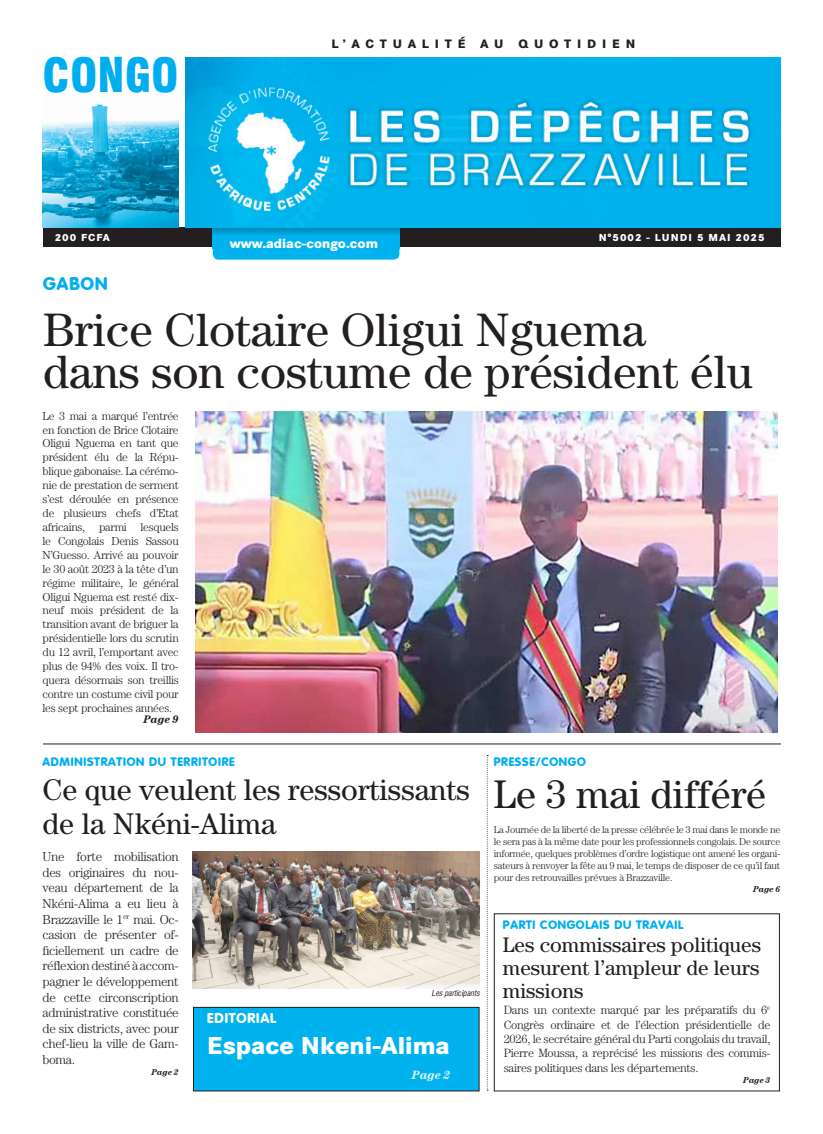
<style>
.page{position:relative;width:823px;height:1134px;background:#fff}
.page>*{position:absolute;margin:0;border:0;box-sizing:border-box;transform-origin:0 0}
.t1{font:47px/42px "Century";color:#231f20}
.t2{font:900 46px "Corporate Condensed";color:#00aeef}
.t3{font:40px "Century";color:#231f20}
.t4{font:30px/34px "Century";color:#231f20}
.t5{font:800 24px "Corporate SBQ";color:#fff}
.t6{font:21px/23px "Century";color:#231f20;text-align:justify}
.t7{font:800 18px "Corporate Rounded";letter-spacing:.06em;color:#00aeef}
.t8{font:800 14px "Corporate Rounded";letter-spacing:.06em;color:#fff}
.t9{font:300 13px/15.6px "Century";letter-spacing:-.025em;color:#231f20;text-align:justify}
.t10{font:800 13px "Corporate SBQ";color:#fff}
.t11{font:300 12px/14.4px "Century";letter-spacing:-.025em;color:#231f20;text-align:justify}
.t12{font:800 12px "Corporate Rounded";letter-spacing:.06em;color:#00aeef}
.t13{font:800 12px "Corporate SBQ";letter-spacing:.485em;color:#231f20}
.t14{font:italic 700 12px "Century";color:#e1f4fc}
.t15{font:300 11.6px/13.9px "Century";letter-spacing:-.025em;color:#231f20;text-align:justify}
.t16{font:italic 700 11px "Century";color:#231f20}
.t17{font:300 10px/12px "Century";letter-spacing:-.025em;color:#231f20;text-align:justify}
.t18{font:800 10px "Corporate SBQ";letter-spacing:.1em;color:#fff}
.t19{font:italic 700 8.5px "Century";color:#231f20}
.t20{font:italic 8px "Corporate Condensed";color:#231f20}
</style>
<div class="page">
<div style="left:43px;top:228px;width:737px;height:19px;background:#231f20"></div>
<svg style="left:213px;top:248px;width:186px;height:12px;background:#08b5ef"></svg>
<div style="left:213px;top:228px;width:186px;height:20px;background:linear-gradient(to bottom,#009bd0,#00baf8)"></div>
<img style="left:185px;top:58px;width:595px;height:170px">
<img style="left:43px;top:104px;width:136px;height:124px">
<hr style="left:43px;top:743px;width:737px;height:1px;background:#231f20">
<svg style="left:486px;top:755px;width:2px;height:336px"></svg>
<div style="left:193px;top:1007px;width:286px;height:84px;background:#00b3ef"></div>
<div style="left:193px;top:1007px;width:286px;height:84px;border:1px solid #231f20"></div>
<img style="left:193px;top:851px;width:286px;height:138px">
<img style="left:195px;top:411px;width:582px;height:322px">
<h2 class="t2" style="left:43px;top:48px;width:137px">CONGO</h2>
<p class="t13" style="left:331px;top:36px;width:305px">L’ACTUALITÉ AU QUOTIDIEN</p>
<p class="t18" style="left:55px;top:231px;width:57px">200 FCFA</p>
<p class="t18" style="left:598px;top:231px;width:167px">N°5002 - LUNDI 5 MAI 2025</p>
<p class="t10" style="left:230px;top:235px;width:150px">www.adiac-congo.com</p>
<h3 class="t7" style="left:43px;top:273px;width:66px">GABON</h3>
<h1 class="t1" style="left:43px;top:308px;width:711px">Brice Clotaire Oligui Nguema dans son costume de président élu</h1>
<p class="t15" style="left:43px;top:408px;width:138px">Le 3 mai a marqué l’entrée en fonction de Brice Clotaire Oligui Nguema en tant que président élu de la Répu&shy;blique gabonaise. La cérémo&shy;nie de prestation de serment s’est déroulée en présence de plusieurs chefs d’Etat africains, parmi lesquels le Congolais Denis Sassou N’Guesso. Arrivé au pouvoir le 30 août 2023 à la tête d’un régime militaire, le général Oligui Nguema est resté dix&shy;neuf mois président de la transition avant de briguer la présidentielle lors du scrutin du 12 avril, l’emportant avec plus de 94% des voix. Il tro&shy;quera désormais son treillis contre un costume civil pour les sept prochaines années.</p>
<p class="t16" style="left:143px;top:713px;width:37px">Page 9</p>
<p class="t12" style="left:43px;top:755px;width:193px">ADMINISTRATION DU TERRITOIRE</p>
<h3 class="t4" style="left:43px;top:773px;width:428px">Ce que veulent les ressortissants de la Nkéni-Alima</h3>
<p class="t9" style="left:43px;top:849px;width:138px">Une forte mobilisation des originaires du nou&shy;veau département de la Nkéni-Alima a eu lieu à Brazzaville le 1<sup>er</sup> mai. Oc&shy;casion de présenter of&shy;ficiellement un cadre de réflexion destiné à accom&shy;pagner le développement de cette circonscription administrative constituée de six districts, avec pour chef-lieu la ville de Gam&shy;boma.</p>
<p class="t19" style="left:151px;top:1067px;width:29px">Page 2</p>
<p class="t20" style="left:431px;top:989px;width:50px">Les participants</p>
<p class="t8" style="left:207px;top:1010px;width:70px">EDITORIAL</p>
<h3 class="t5" style="left:207px;top:1030px;width:244px">Espace Nkeni-Alima</h3>
<p class="t14" style="left:411px;top:1068px;width:40px">Page 2</p>
<p class="t12" style="left:493px;top:755px;width:93px">PRESSE/CONGO</p>
<h3 class="t3" style="left:493px;top:771px;width:274px">Le 3 mai différé</h3>
<p class="t17" style="left:493px;top:823px;width:288px">La Journée de la liberté de la presse célébrée le 3 mai dans le monde ne le sera pas à la même date pour les professionnels congolais. De source informée, quelques problèmes d’ordre logistique ont amené les organi&shy;sateurs à renvoyer la fête au 9 mai, le temps de disposer de ce qu’il faut pour des retrouvailles prévues à Brazzaville.</p>
<p class="t19" style="left:752px;top:884px;width:29px">Page 6</p>
<p class="t12" style="left:502px;top:918px;width:182px">PARTI CONGOLAIS DU TRAVAIL</p>
<h3 class="t6" style="left:502px;top:933px;width:259px">Les commissaires politiques mesurent l’ampleur de leurs missions</h3>
<p class="t11" style="left:503px;top:1003px;width:268px">Dans un contexte marqué par les préparatifs du 6<sup>e </sup>Congrès ordinaire et de l’élection présidentielle de 2026, le secrétaire général du Parti congolais du travail, Pierre Moussa, a reprécisé les missions des commis&shy;saires politiques dans les départements.</p>
<p class="t19" style="left:742px;top:1075px;width:29px">Page 3</p>
</div>
